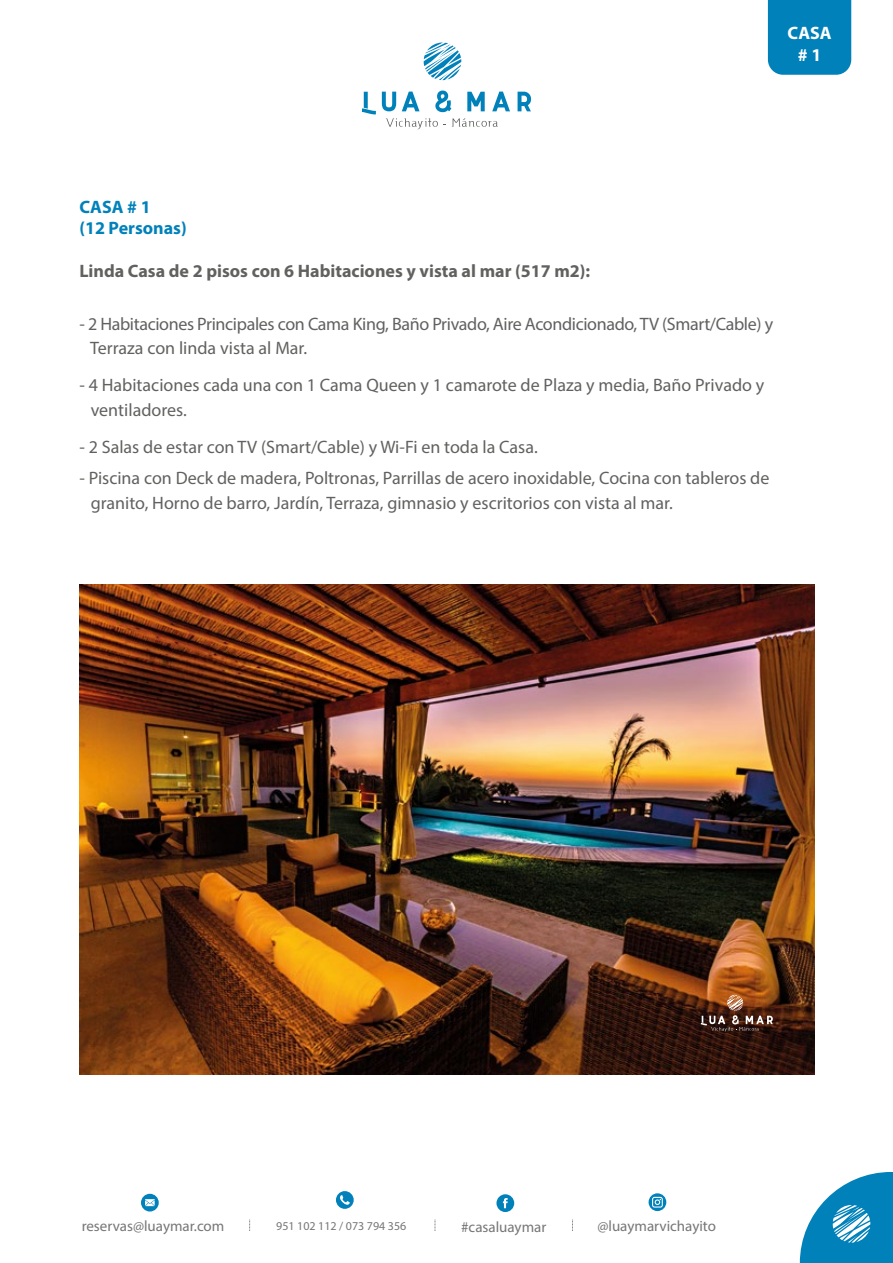
<style>
.page{position:relative;width:893px;height:1263px;background:#fff}
.page>*{position:absolute;margin:0;border:0;box-sizing:border-box;transform-origin:0 0}
.t1{font:18px/24.6px "Myriad Pro";color:#616160}
.t2{font:18px/24.6px "Myriad Pro";letter-spacing:-.02em;color:#616160}
.t3{font:700 18px "Myriad Pro";color:#616160}
.t4{font:700 18px/21.6px "Myriad Pro";color:#0181ba}
.t5{font:700 18px/21.6px "Myriad Pro";color:#fff;text-align:center}
.t6{font:15px "Myriad Pro";color:#767676}
.t7{font:12px "Myriad Pro";color:#767676}
</style>
<div class="page">
<img style="left:80px;top:584px;width:734px;height:490px">
<img style="left:701px;top:995px;width:72px;height:37px">
<svg style="left:386px;top:118px;width:52px;height:11px"></svg>
<svg style="left:452px;top:118px;width:46px;height:9px"></svg>
<svg style="left:362px;top:92px;width:14px;height:22px"></svg>
<svg style="left:382px;top:92px;width:14px;height:19px"></svg>
<svg style="left:402px;top:92px;width:17px;height:19px"></svg>
<svg style="left:467px;top:92px;width:18px;height:19px"></svg>
<svg style="left:492px;top:92px;width:18px;height:19px"></svg>
<svg style="left:518px;top:92px;width:13px;height:19px"></svg>
<svg style="left:435px;top:91px;width:16px;height:21px"></svg>
<svg style="left:424px;top:43px;width:37px;height:37px"></svg>
<div style="left:768px;top:0;width:83px;height:75px;background:#0181ba"></div>
<svg style="left:336px;top:1191px;width:18px;height:18px"></svg>
<svg style="left:340px;top:1195px;width:10px;height:10px"></svg>
<div style="left:141px;top:1194px;width:18px;height:17px;background:#0181ba;border-radius:50%"></div>
<svg style="left:145px;top:1199px;width:10px;height:7px"></svg>
<svg style="left:649px;top:1193px;width:17px;height:18px"></svg>
<svg style="left:652px;top:1197px;width:11px;height:10px"></svg>
<div style="left:496px;top:1194px;width:18px;height:18px;background:#0181ba;border-radius:50%"></div>
<svg style="left:503px;top:1198px;width:5px;height:10px"></svg>
<svg style="left:800px;top:1172px;width:93px;height:91px"></svg>
<p class="t5" style="left:787px;top:23px;width:46px">CASA # 1</p>
<p class="t4" style="left:79px;top:196px;width:109px">CASA # 1<br>(12 Personas)</p>
<p class="t3" style="left:79px;top:261px;width:512px">Linda Casa de 2 pisos con 6 Habitaciones y vista al mar (517 m2):</p>
<p class="t2" style="left:90px;top:311px;width:685px;text-indent:-11px">- 2 Habitaciones Principales con Cama King, Baño Privado, Aire Acondicionado, TV (Smart/Cable) y<br>Terraza con linda vista al Mar.</p>
<p class="t1" style="left:91px;top:373px;width:675px;text-indent:-11px">- 4 Habitaciones cada una con 1 Cama Queen y 1 camarote de Plaza y media, Baño Privado y ventiladores.</p>
<p class="t1" style="left:79px;top:435px;width:460px">- 2 Salas de estar con TV (Smart/Cable) y Wi-Fi en toda la Casa.</p>
<p class="t1" style="left:91px;top:465px;width:680px;text-indent:-11px">- Piscina con Deck de madera, Poltronas, Parrillas de acero inoxidable, Cocina con tableros de granito, Horno de barro, Jardín, Terraza, gimnasio y escritorios con vista al mar.</p>
<p class="t6" style="left:82px;top:1217px;width:144px">reservas@luaymar.com</p>
<p class="t7" style="left:276px;top:1219px;width:132px">951 102 112 / 073 794 356</p>
<p class="t6" style="left:461px;top:1217px;width:87px">#casaluaymar</p>
<p class="t6" style="left:597px;top:1217px;width:120px">@luaymarvichayito</p>
</div>
